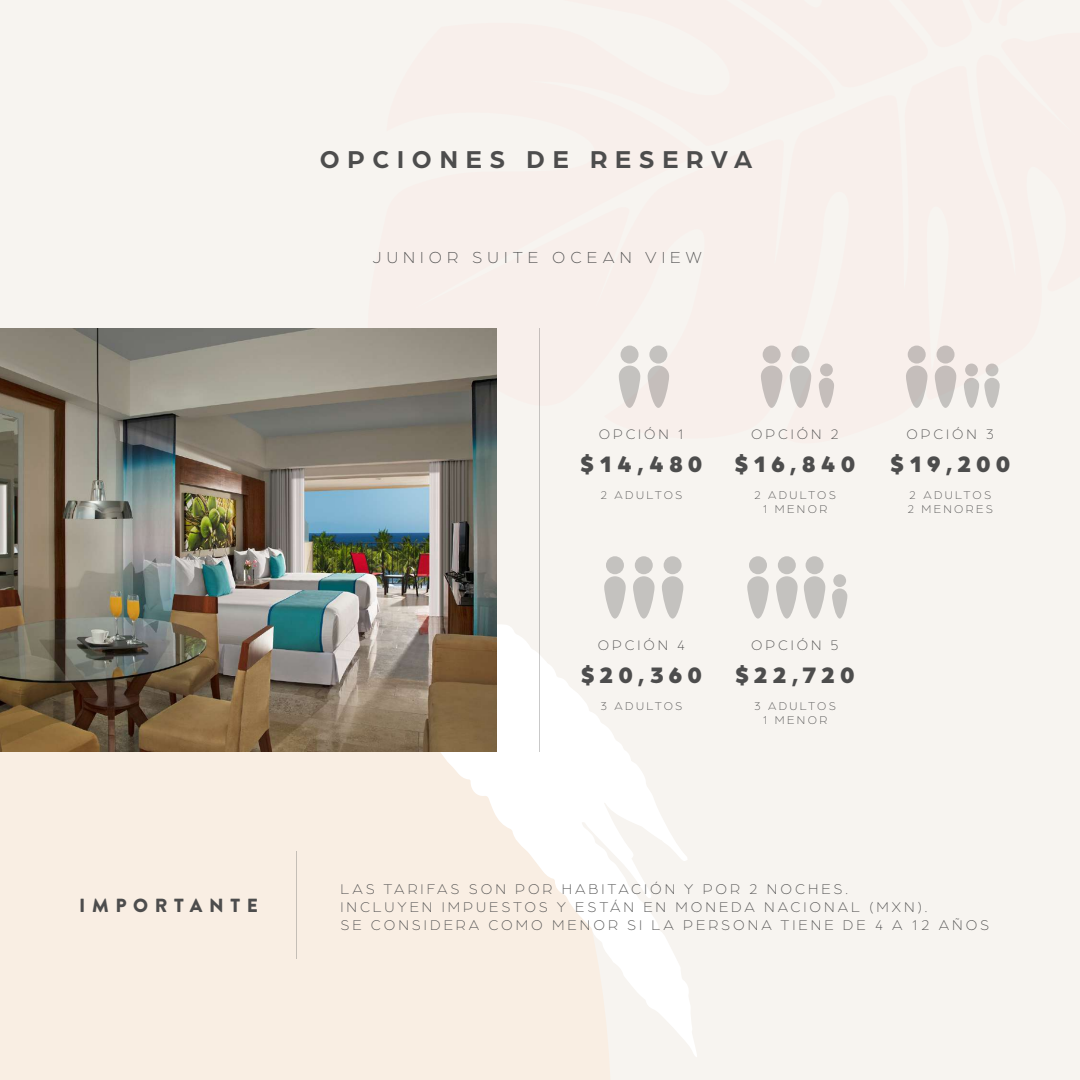
<style>
.page{position:relative;width:1080px;height:1080px;background:#f7f4f0}
.page>*{position:absolute;margin:0;border:0;box-sizing:border-box;transform-origin:0 0}
.t1{font:700 26px "Arboria";letter-spacing:.3em;color:#4d4d4d}
.t2{font:900 23.9px "Arboria";letter-spacing:.2em;color:#4d4d4d}
.t3{font:900 19px "Brandon Grotesque";letter-spacing:.35em;color:#4d4d4d}
.t4{font:300 17px "Arboria";letter-spacing:.3em;color:#4d4d4d}
.t5{font:300 15px/18px "Arboria";letter-spacing:.2em;color:#4d4d4d}
.t6{font:300 14.7px "Arboria";letter-spacing:.2em;color:#4d4d4d}
.t7{font:300 11.9px/14.3px "Arboria";letter-spacing:.2em;color:#4d4d4d;text-align:center}
</style>
<div class="page">
<div style="left:0;top:443px;width:610px;height:637px;background:#f9eee3"></div>
<svg style="left:173px;top:452px;width:524px;height:605px;fill:#f9eee3"></svg>
<hr style="left:540px;top:328px;width:1px;height:424px;background:#4d4d4d">
<div style="left:606px;top:556px;width:18px;height:18px;background:#c4c2bf;border-radius:50%"></div>
<svg style="left:604px;top:576px;width:22px;height:43px"></svg>
<div style="left:635px;top:556px;width:18px;height:18px;background:#c4c2bf;border-radius:50%"></div>
<svg style="left:633px;top:576px;width:22px;height:43px"></svg>
<div style="left:664px;top:556px;width:18px;height:18px;background:#c4c2bf;border-radius:50%"></div>
<svg style="left:662px;top:576px;width:21px;height:43px"></svg>
<div style="left:621px;top:346px;width:18px;height:18px;background:#c4c2bf;border-radius:50%"></div>
<svg style="left:619px;top:366px;width:21px;height:42px"></svg>
<div style="left:649px;top:346px;width:18px;height:18px;background:#c4c2bf;border-radius:50%"></div>
<svg style="left:648px;top:366px;width:21px;height:42px"></svg>
<div style="left:763px;top:346px;width:18px;height:18px;background:#c5bebb;border-radius:50%"></div>
<svg style="left:761px;top:366px;width:21px;height:42px"></svg>
<div style="left:791px;top:346px;width:18px;height:18px;background:#c4c2bf;border-radius:50%"></div>
<svg style="left:790px;top:366px;width:21px;height:42px"></svg>
<div style="left:820px;top:364px;width:13px;height:12px;background:#c5bebb;border-radius:50%"></div>
<svg style="left:819px;top:378px;width:15px;height:30px"></svg>
<div style="left:749px;top:556px;width:18px;height:18px;background:#c4c2bf;border-radius:50%"></div>
<svg style="left:747px;top:576px;width:22px;height:43px"></svg>
<div style="left:778px;top:556px;width:18px;height:18px;background:#c4c2bf;border-radius:50%"></div>
<svg style="left:776px;top:576px;width:22px;height:43px"></svg>
<div style="left:806px;top:556px;width:18px;height:18px;background:#c4c2bf;border-radius:50%"></div>
<svg style="left:804px;top:576px;width:21px;height:43px"></svg>
<div style="left:833px;top:574px;width:13px;height:13px;background:#c4c2bf;border-radius:50%"></div>
<svg style="left:832px;top:589px;width:15px;height:30px"></svg>
<div style="left:908px;top:346px;width:18px;height:18px;background:#c5bebb;border-radius:50%"></div>
<svg style="left:906px;top:366px;width:21px;height:42px"></svg>
<div style="left:937px;top:346px;width:18px;height:18px;background:#c5bebb;border-radius:50%"></div>
<svg style="left:935px;top:366px;width:21px;height:42px"></svg>
<div style="left:965px;top:364px;width:13px;height:12px;background:#c5bebb;border-radius:50%"></div>
<svg style="left:964px;top:378px;width:15px;height:30px"></svg>
<div style="left:986px;top:364px;width:12px;height:12px;background:#c4c2bf;border-radius:50%"></div>
<svg style="left:984px;top:378px;width:16px;height:30px"></svg>
<hr style="left:296px;top:851px;width:1px;height:108px;background:#4d4d4d">
<img style="left:0;top:329px;width:497px;height:422px">
<h1 class="t1" style="left:320px;top:142px;width:434px">OPCIONES DE RESERVA</h1>
<p class="t4" style="left:373px;top:247px;width:331px">JUNIOR SUITE OCEAN VIEW</p>
<p class="t3" style="left:79px;top:892px;width:180px">IMPORTANTE</p>
<p class="t6" style="left:599px;top:425px;width:87px">OPCIÓN 1</p>
<h2 class="t2" style="left:580px;top:447px;width:124px">$14,480</h2>
<p class="t7" style="left:600px;top:488px;width:83px">2 ADULTOS</p>
<p class="t6" style="left:751px;top:425px;width:89px">OPCIÓN 2</p>
<h2 class="t2" style="left:734px;top:447px;width:122px">$16,840</h2>
<p class="t7" style="left:754px;top:488px;width:83px">2 ADULTOS<br>1 MENOR</p>
<p class="t6" style="left:907px;top:425px;width:89px">OPCIÓN 3</p>
<h2 class="t2" style="left:890px;top:447px;width:122px">$19,200</h2>
<p class="t7" style="left:907px;top:488px;width:87px;text-align:left">2 ADULTOS<br>2 MENORES</p>
<p class="t6" style="left:598px;top:636px;width:89px">OPCIÓN 4</p>
<h2 class="t2" style="left:581px;top:658px;width:123px">$20,360</h2>
<p class="t7" style="left:600px;top:698px;width:83px">3 ADULTOS</p>
<p class="t6" style="left:751px;top:636px;width:89px">OPCIÓN 5</p>
<h2 class="t2" style="left:735px;top:658px;width:121px">$22,720</h2>
<p class="t7" style="left:754px;top:698px;width:83px">3 ADULTOS<br>1 MENOR</p>
<p class="t5" style="left:340px;top:880px;width:650px">LAS TARIFAS SON POR HABITACIÓN Y POR 2 NOCHES.<br>INCLUYEN IMPUESTOS Y ESTÁN EN MONEDA NACIONAL (MXN).<br>SE CONSIDERA COMO MENOR SI LA PERSONA TIENE DE 4 A 12 AÑOS</p>
</div>
